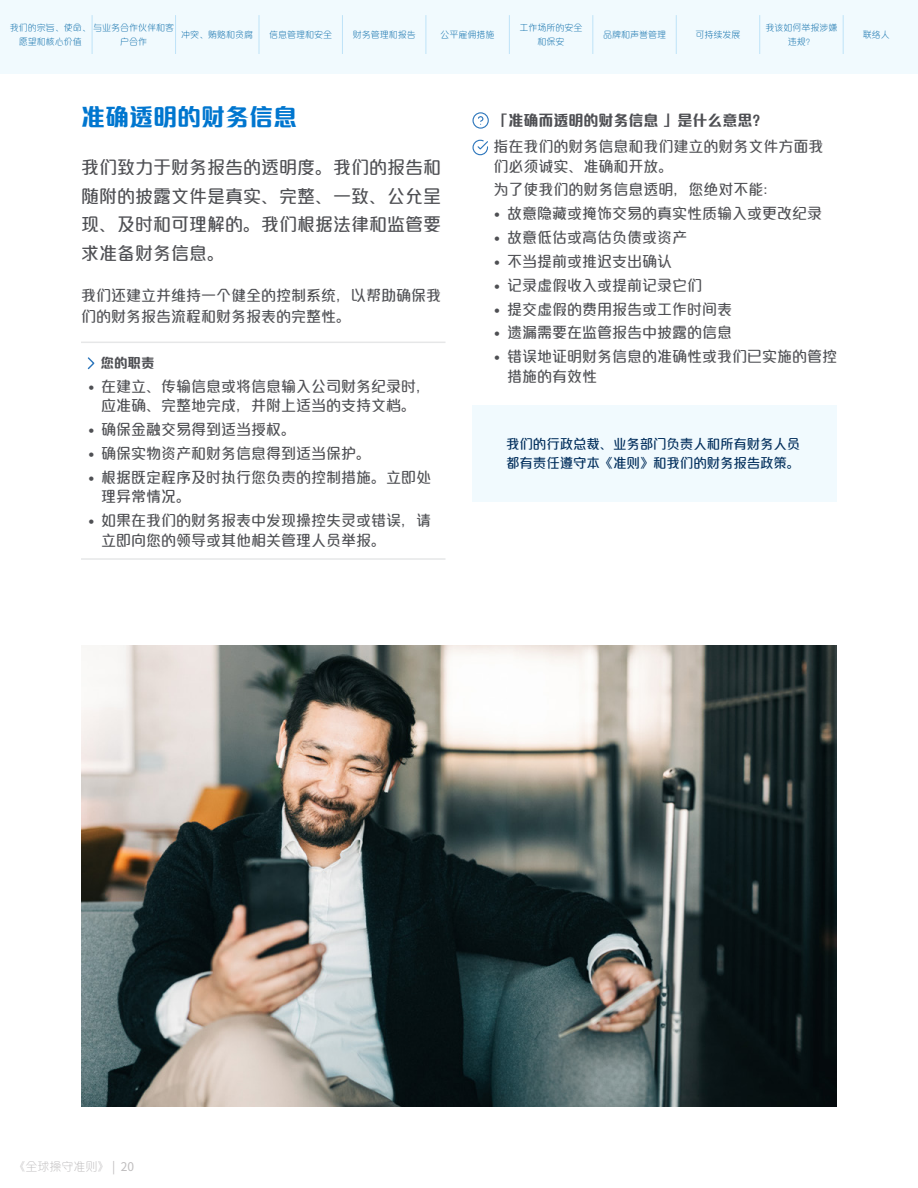
<style>
.page{position:relative;width:918px;height:1188px;background:#fff}
.page>*{position:absolute;margin:0;border:0;box-sizing:border-box;transform-origin:0 0}
.t1{font:800 24px "M Elle PRC";color:#0076cf}
.t2{font:500 18px/28.5px "M Elle PRC";color:#4e4f53;text-align:justify}
.t3{font:500 15px/19.5px "M Elle PRC";color:#4e4f53}
.t4{font:800 15px "M Elle PRC";color:#4e4f53}
.t5{font:500 13.5px/19.5px "M Elle PRC";letter-spacing:-.01em;color:#002d5b}
.t6{font:800 13.5px "M Elle PRC";color:#4e4f53}
.t7{font:300 12px "M Elle PRC";color:#bfbdbe}
.t8{font:300 9px/13.5px "M Elle PRC";color:#0066a6;text-align:center}
.s1{font-family:"FS Elliot Pro";font-weight:400}
.s2{font-family:"Noto Sans TC";font-weight:400}
</style>
<div class="page">
<div style="left:0;top:0;width:918px;height:74px;background:#f1fafe"></div>
<hr style="left:92px;top:15px;width:1px;height:39px;background:#bee3f8">
<hr style="left:175px;top:15px;width:1px;height:39px;background:#bee3f8">
<hr style="left:259px;top:15px;width:1px;height:39px;background:#bee3f8">
<hr style="left:342px;top:15px;width:1px;height:39px;background:#bee3f8">
<hr style="left:426px;top:15px;width:1px;height:39px;background:#bee3f8">
<hr style="left:509px;top:15px;width:1px;height:39px;background:#bee3f8">
<hr style="left:592px;top:15px;width:1px;height:39px;background:#bee3f8">
<hr style="left:676px;top:15px;width:1px;height:39px;background:#bee3f8">
<hr style="left:759px;top:15px;width:1px;height:39px;background:#bee3f8">
<hr style="left:843px;top:15px;width:1px;height:39px;background:#bee3f8">
<hr style="left:81px;top:342px;width:365px;height:1px;background:#e6e7e8">
<hr style="left:81px;top:558px;width:365px;height:2px;background:#e6e7e8">
<svg style="left:87px;top:357px;width:8px;height:13px"></svg>
<svg style="left:472px;top:112px;width:17px;height:17px"></svg>
<svg style="left:472px;top:139px;width:17px;height:17px"></svg>
<div style="left:472px;top:405px;width:365px;height:97px;background:#f1fafe"></div>
<img style="left:81px;top:646px;width:756px;height:461px">
<p class="t8" style="left:19px;top:21px;width:157px;text-align:left;text-indent:-9px">我们的宗旨、使命、与业务合作伙伴和客愿望和核心价值</p>
<p class="t8" style="left:181px;top:28px;width:73px">冲突、贿赂和贪腐</p>
<p class="t8" style="left:269px;top:28px;width:64px">信息管理和安全</p>
<p class="t8" style="left:353px;top:28px;width:64px">财务管理和报告</p>
<p class="t8" style="left:441px;top:28px;width:55px">公平雇佣措施</p>
<p class="t8" style="left:520px;top:21px;width:64px">工作场所的安全和保安</p>
<p class="t8" style="left:603px;top:28px;width:64px">品牌和声誉管理</p>
<p class="t8" style="left:696px;top:28px;width:46px">可持续发展</p>
<p class="t8" style="left:765px;top:21px;width:73px">我该如何举报涉嫌违规？</p>
<p class="t8" style="left:863px;top:28px;width:28px">联络人</p>
<p class="t8" style="left:120px;top:34px;width:28px">户合作</p>
<h1 class="t1" style="left:81px;top:103px;width:313px">准确透明的财务信息財務資訊</h1>
<p class="t2" style="left:81px;top:153px;width:361px">我们致力于财务报告的透明度。我们的报告和随附的披露文件是真实、完整、一致、公允呈现、及时和可理解的。我们根据法律和监管要求准备财务信息。</p>
<p class="t3" style="left:81px;top:285px;width:361px;line-height:21px">我们还建立并维持一个健全的控制系统，以帮助确保我们的财务报告流程和财务报表的完整性。</p>
<p class="t6" style="left:101px;top:355px;width:55px">您的职责</p>
<p class="t3" style="left:88px;top:376px;width:345px;text-align:center"><span class="s1">•</span> 在建立、传输信息或将信息输入公司财务纪录时，应准确、完整地完成，并附上适当的支持文档。</p>
<p class="t3" style="left:88px;top:420px;width:210px"><span class="s1">•</span> 确保金融交易得到适当授权。</p>
<p class="t3" style="left:88px;top:443px;width:285px"><span class="s1">•</span> 确保实物资产和财务信息得到适当保护。</p>
<p class="t3" style="left:101px;top:467px;width:331px;text-indent:-14px"><span class="s1">•</span> 根据既定程序及时执行您负责的控制措施。立即处理异常情况。</p>
<p class="t3" style="left:101px;top:511px;width:331px;text-indent:-14px"><span class="s1">•</span> 如果在我们的财务报表中发现操控失灵或错误，请立即向您的领导或其他相关管理人员举报。</p>
<p class="t4" style="left:494px;top:111px;width:275px">「准确而透明的财务信息 」是什么意思？</p>
<p class="t3" style="left:494px;top:137px;width:332px">指在我们的财务信息和我们建立的财务文件方面我们必须诚实、准确和开放。</p>
<p class="t3" style="left:494px;top:180px;width:287px">为了使我们的财务信息透明，您绝对不能：</p>
<p class="t3" style="left:494px;top:204px;width:330px"><span class="s1">•</span> 故意隐藏或掩饰交易的真实性质输入或更改纪录</p>
<p class="t3" style="left:494px;top:228px;width:195px"><span class="s1">•</span> 故意低估或高估负债或资产</p>
<p class="t3" style="left:494px;top:251px;width:180px"><span class="s1">•</span> 不当提前或推迟支出确认</p>
<p class="t3" style="left:494px;top:275px;width:210px"><span class="s1">•</span> 记录虚假收入或提前记录它们</p>
<p class="t3" style="left:494px;top:299px;width:240px"><span class="s1">•</span> 提交虚假的费用报告或工作时间表</p>
<p class="t3" style="left:494px;top:323px;width:240px"><span class="s1">•</span> 遗漏需要在监管报告中披露的信息</p>
<p class="t3" style="left:507px;top:347px;width:332px;text-indent:-14px"><span class="s1">•</span> 错误地证明财务信息的准确性或我们已实施的管控措施的有效性</p>
<p class="t5" style="left:506px;top:434px;width:296px">我们的行政总裁、业务部门负责人和所有财务人员都有责任遵守本《准则》和我们的财务报告政策。</p>
<p class="t7" style="left:14px;top:1159px;width:122px">《全球操守准则》 <span class="s2">| 20</span></p>
</div>
